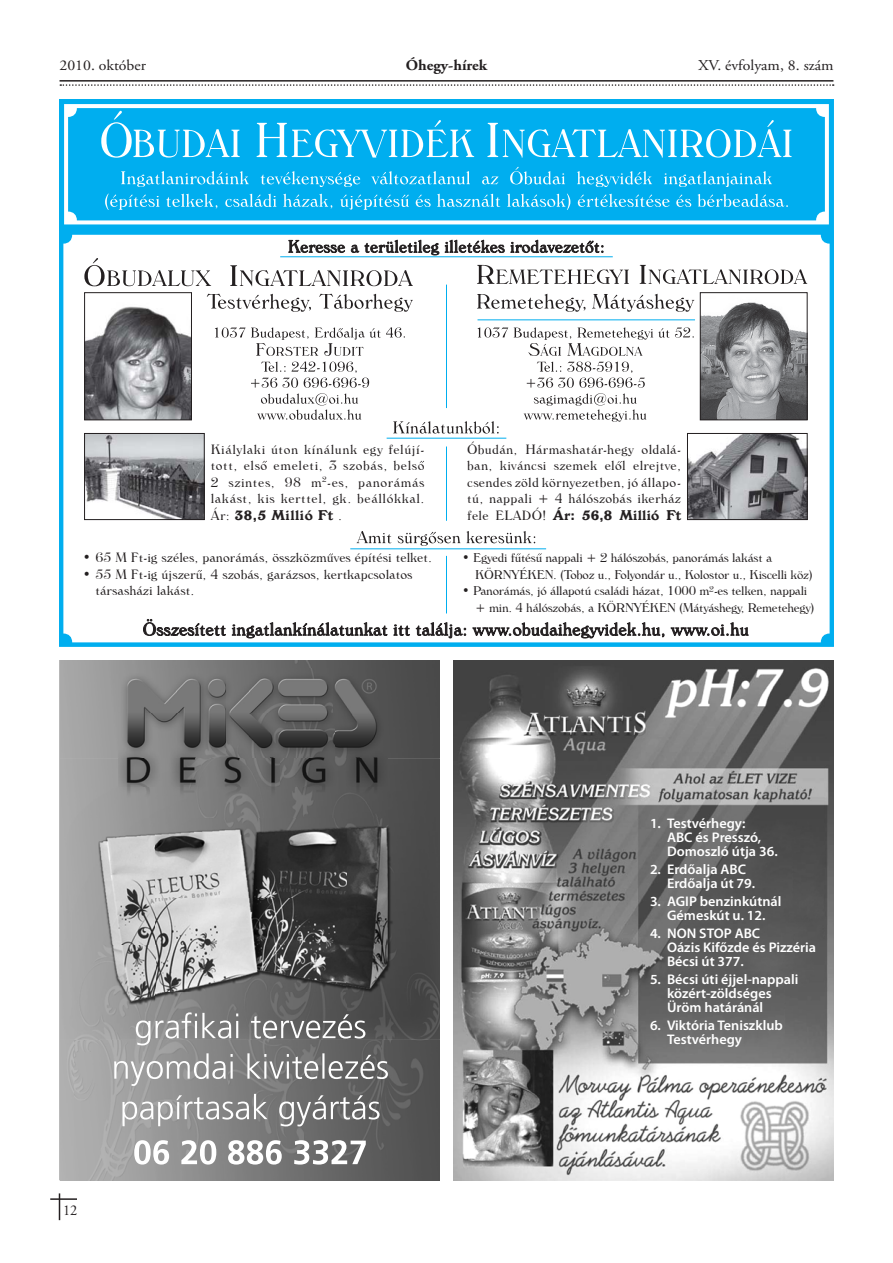
<style>
.page{position:relative;width:893px;height:1263px;background:#fff}
.page>*{position:absolute;margin:0;border:0;box-sizing:border-box;transform-origin:0 0}
.t1{font:15px "Adobe Garamond Pro";color:#231f20;scale:1.05 1}
.t2{font:700 15px "Adobe Garamond Pro";color:#231f20;scale:1.05 1}
.t3{font:15px "Adobe Garamond Pro";color:#231f20;scale:.95 1}
.t4{font:600 13.95px/14px "Myriad Pro";color:#fff}
.t5{font:300 13.65px/16.4px "Windsor BT";color:#231f20;text-align:justify}
.t6{font:300 12.9px/16.6px "Windsor BT";letter-spacing:-.02em;color:#231f20}
.s1{font-weight:400}
</style>
<div class="page">
<svg style="left:60px;top:84px;width:774px;height:2px"></svg>
<hr style="left:60px;top:80px;width:773px;height:2px;background:#231f20">
<svg style="left:59px;top:1193px;width:1px;height:27px"></svg>
<hr style="left:50px;top:1198px;width:27px;height:2px;background:#231f20">
<svg style="left:60px;top:231px;width:773px;height:415px"></svg>
<div style="left:60px;top:99px;width:773px;height:132px;background:#00aeef"></div>
<svg style="left:64px;top:104px;width:765px;height:120px"></svg>
<hr style="left:477px;top:319px;width:218px;height:1px;background:#00aeef">
<hr style="left:446px;top:285px;width:1px;height:123px;background:#00aeef">
<hr style="left:446px;top:446px;width:1px;height:75px;background:#00aeef">
<hr style="left:446px;top:556px;width:1px;height:57px;background:#00aeef">
<hr style="left:350px;top:548px;width:196px;height:1px;background:#00aeef">
<hr style="left:387px;top:438px;width:119px;height:1px;background:#00aeef">
<svg style="left:101px;top:111px;width:691px;height:47px"></svg>
<svg style="left:105px;top:194px;width:683px;height:16px"></svg>
<svg style="left:121px;top:167px;width:651px;height:20px"></svg>
<svg style="left:516px;top:553px;width:4px;height:3px"></svg>
<svg style="left:537px;top:553px;width:5px;height:3px"></svg>
<img style="left:702px;top:294px;width:103px;height:124px">
<div style="left:700px;top:292px;width:107px;height:128px;border:1px solid #231f20"></div>
<svg style="left:477px;top:294px;width:217px;height:18px"></svg>
<svg style="left:356px;top:531px;width:179px;height:15px"></svg>
<img style="left:689px;top:435px;width:116px;height:83px">
<div style="left:687px;top:433px;width:120px;height:87px;border:1px solid #231f20"></div>
<img style="left:86px;top:294px;width:104px;height:124px">
<div style="left:84px;top:292px;width:108px;height:128px;border:1px solid #231f20"></div>
<svg style="left:84px;top:239px;width:723px;height:47px"></svg>
<svg style="left:207px;top:294px;width:206px;height:18px"></svg>
<svg style="left:215px;top:327px;width:479px;height:107px"></svg>
<img style="left:86px;top:435px;width:116px;height:83px">
<div style="left:84px;top:433px;width:120px;height:87px;border:1px solid #231f20"></div>
<svg style="left:328px;top:553px;width:5px;height:3px"></svg>
<svg style="left:143px;top:619px;width:606px;height:27px"></svg>
<img style="left:454px;top:661px;width:379px;height:519px">
<img style="left:121px;top:660px;width:260px;height:9px">
<div style="left:381px;top:660px;width:58px;height:98px;background:#4c4c4c"></div>
<div style="left:60px;top:1040px;width:15px;height:140px;background:#b0b0b0"></div>
<img style="left:75px;top:1040px;width:364px;height:140px">
<img style="left:119px;top:669px;width:269px;height:148px">
<img style="left:60px;top:758px;width:96px;height:282px">
<img style="left:347px;top:758px;width:92px;height:282px">
<img style="left:155px;top:817px;width:192px;height:195px">
<svg style="left:134px;top:1140px;width:232px;height:24px"></svg>
<svg style="left:122px;top:1094px;width:257px;height:32px;background:#959595"></svg>
<svg style="left:114px;top:1053px;width:274px;height:33px;background:#949494"></svg>
<svg style="left:136px;top:1012px;width:229px;height:33px;background:#8b8b8b"></svg>
<p class="t1" style="left:60px;top:60px;width:84px">2010. október</p>
<p class="t2" style="left:406px;top:59px;width:79px">Óhegy-hírek</p>
<p class="t1" style="left:698px;top:60px;width:130px">XV. évfolyam, 8. szám</p>
<p class="t5" style="left:211px;top:441px;width:215px">Kiálylaki úton kínálunk egy felújí&shy;tott, elso emeleti, 3 szobás, belso 2 szintes, 98 m<sup>2</sup>-es, panorámás lakást, kis kerttel, gk. beállókkal.<br>Ár: <span class="s1">38,5 Millió Ft</span> .</p>
<p class="t5" style="left:83px;top:549px;width:351px">• 65 M Ft-ig széles, panorámás, összközmuves építési telket.</p>
<p class="t5" style="left:96px;top:566px;width:318px;text-indent:-13px">• 55 M Ft-ig újszeru, 4 szobás, garázsos, kertkapcsolatos társasházi lakást.</p>
<p class="t5" style="left:467px;top:441px;width:215px">Óbudán, Hármashatár-hegy oldalá&shy;ban, kiváncsi szemek elol elrejtve, csendes zöld környezetben, jó állapo&shy;tú, nappali + 4 hálószobás ikerház fele ELADÓ! <span class="s1">Ár: 56,8 Millió Ft</span></p>
<p class="t6" style="left:475px;top:549px;width:339px;text-indent:-13px">• Egyedi futésu nappali + 2 hálószobás, panorámás lakást a<br>KÖRNYÉKEN. (Toboz u., Folyondár u., Kolostor u., Kiscelli köz)</p>
<p class="t6" style="left:475px;top:582px;width:341px;text-indent:-13px">• Panorámás, jó állapotú családi házat, 1000 m²-es telken, nappali + min. 4 hálószobás, a KÖRNYÉKEN (Mátyáshegy, Remetehegy)</p>
<p class="t3" style="left:63px;top:1205px;width:16px">12</p>
<p class="t4" style="left:667px;top:818px;width:112px;text-indent:-17px">1. Testvérhegy:<br>ABC és Presszó,<br>Domoszló útja 36.</p>
<p class="t4" style="left:667px;top:864px;width:90px;text-indent:-17px">2. Erdőalja ABC<br>Erdőalja út 79.</p>
<p class="t4" style="left:650px;top:896px;width:133px;text-align:center">3. AGIP benzinkútnál<br>Gémeskút u. 12.</p>
<p class="t4" style="left:667px;top:928px;width:151px;text-indent:-17px">4. NON STOP ABC<br>Oázis Kifőzde és Pizzéria<br>Bécsi út 377.</p>
<p class="t4" style="left:667px;top:974px;width:133px;text-indent:-17px">5. Bécsi úti éjjel-nappali közért-zöldséges<br>Üröm határánál</p>
<p class="t4" style="left:667px;top:1020px;width:117px;text-indent:-17px">6. Viktória Teniszklub<br>Testvérhegy</p>
</div>
